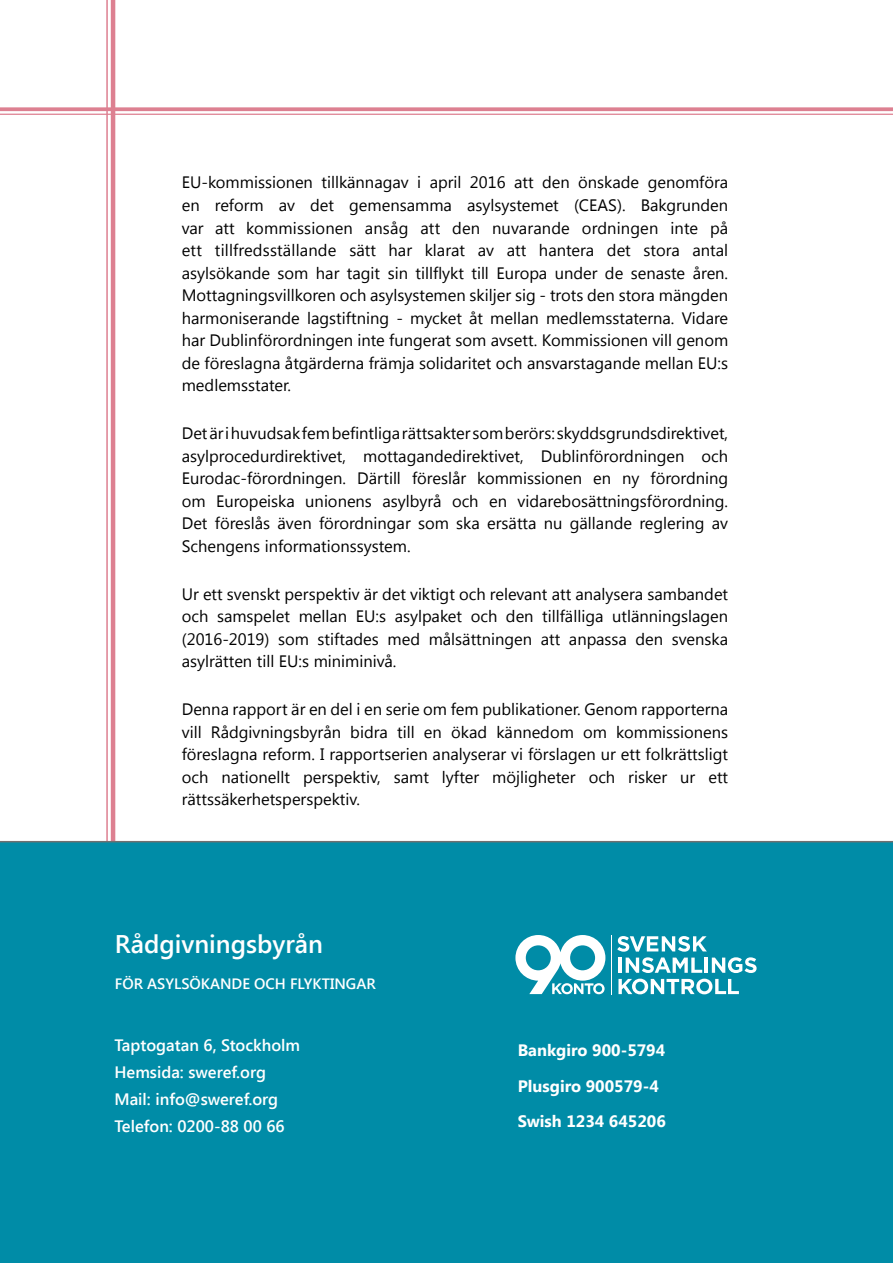
<style>
.page{position:relative;width:893px;height:1263px;background:#fff}
.page>*{position:absolute;margin:0;border:0;box-sizing:border-box;transform-origin:0 0}
.t1{font:600 25.5px "Segoe UI";color:#fff}
.t2{font:16.5px/22.5px "Segoe UI";color:#000;text-align:justify}
.t3{font:600 16.5px/27px "Segoe UI";color:#fff}
.t4{font:700 16.5px/35.5px "Segoe UI";color:#fff}
.t5{font:600 15px "Segoe UI";color:#fff}
</style>
<div class="page">
<hr style="left:111px;top:0;width:4px;height:846px;background:#dd8091">
<hr style="left:106px;top:0;width:2px;height:846px;background:#dd8091">
<svg style="left:0;top:107px;width:893px;height:4px;background:#df8b9b"></svg>
<hr style="left:0;top:114px;width:893px;height:1px;background:#dd8091">
<div style="left:0;top:841px;width:893px;height:422px;background:#008ca7"></div>
<hr style="left:611px;top:935px;width:1px;height:59px;background:#fff">
<svg style="left:617px;top:936px;width:140px;height:37px"></svg>
<svg style="left:618px;top:979px;width:121px;height:15px"></svg>
<svg style="left:515px;top:935px;width:90px;height:59px"></svg>
<p class="t2" style="left:182px;top:171px;width:548px">EU-kommissionen tillkännagav i april 2016 att den önskade genomföra en reform av det gemensamma asylsystemet (CEAS). Bakgrunden var att kommissionen ansåg att den nuvarande ordningen inte på ett tillfredsställande sätt har klarat av att hantera det stora antal asylsökande som har tagit sin tillflykt till Europa under de senaste åren.<br>Mottagningsvillkoren och asylsystemen skiljer sig - trots den stora mängden harmoniserande lagstiftning - mycket åt mellan medlemsstaterna. Vidare har Dublinförordningen inte fungerat som avsett. Kommissionen vill genom de föreslagna åtgärderna främja solidaritet och ansvarstagande mellan EU:s medlemsstater.</p>
<p class="t2" style="left:182px;top:421px;width:548px">Det är i huvudsak fem befintliga rättsakter som berörs: skyddsgrundsdirektivet, asylprocedurdirektivet, mottagandedirektivet, Dublinförordningen och Eurodac-förordningen. Därtill föreslår kommissionen en ny förordning om Europeiska unionens asylbyrå och en vidarebosättningsförordning.<br>Det föreslås även förordningar som ska ersätta nu gällande reglering av Schengens informationssystem.</p>
<p class="t2" style="left:182px;top:582px;width:548px">Ur ett svenskt perspektiv är det viktigt och relevant att analysera sambandet och samspelet mellan EU:s asylpaket och den tillfälliga utlänningslagen (2016-2019) som stiftades med målsättningen att anpassa den svenska asylrätten till EU:s miniminivå.</p>
<p class="t2" style="left:182px;top:697px;width:548px">Denna rapport är en del i en serie om fem publikationer. Genom rapporterna vill Rådgivningsbyrån bidra till en ökad kännedom om kommissionens föreslagna reform. I rapportserien analyserar vi förslagen ur ett folkrättsligt och nationellt perspektiv, samt lyfter möjligheter och risker ur ett rättssäkerhetsperspektiv.</p>
<h1 class="t1" style="left:115px;top:926px;width:210px">Rådgivningsbyrån</h1>
<p class="t5" style="left:115px;top:973px;width:262px">FÖR ASYLSÖKANDE OCH FLYKTINGAR</p>
<p class="t3" style="left:114px;top:1031px;width:187px">Taptogatan 6, Stockholm<br>Hemsida: sweref.org<br>Mail: info@sweref.org<br>Telefon: 0200-88 00 66</p>
<p class="t4" style="left:518px;top:1032px;width:150px">Bankgiro 900-5794<br>Plusgiro 900579-4<br>Swish 1234 645206</p>
</div>
